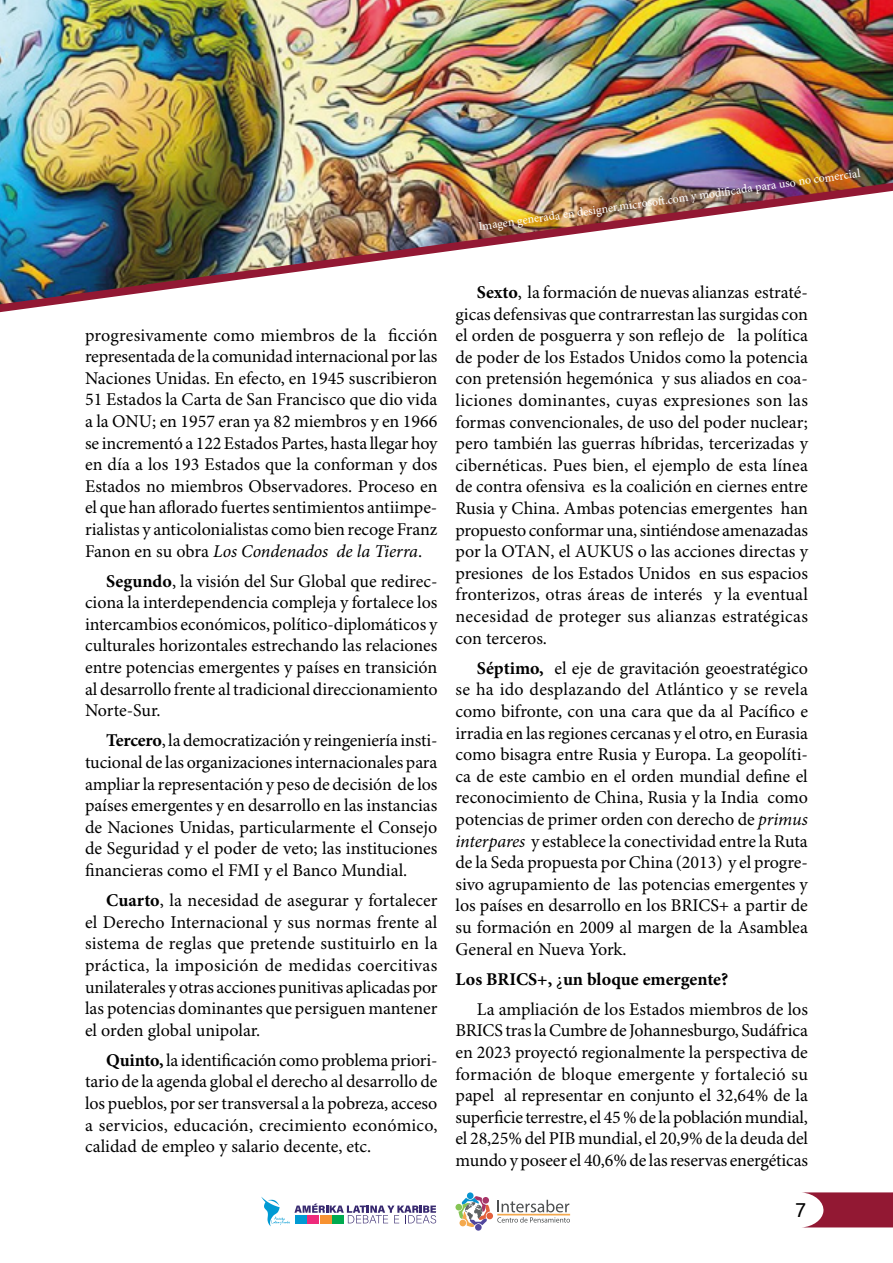
<style>
.page{position:relative;width:893px;height:1263px;background:#fff}
.page>*{position:absolute;margin:0;border:0;box-sizing:border-box;transform-origin:0 0}
.t1{font:21px "Acumin Variable Concept";color:#000101}
.t2{font:18px/21.6px "Minion Pro";letter-spacing:-.005em;color:#000;text-align:justify}
.t3{font:12px "Minion Pro";color:#fff}
.s1{font-style:italic}
.s2{font-weight:700}
</style>
<div class="page">
<svg style="left:802px;top:1192px;width:91px;height:35px"></svg>
<svg style="left:261px;top:1197px;width:175px;height:29px"></svg>
<div style="left:467px;top:1192px;width:6px;height:7px;background:#0894d0;border-radius:50%"></div>
<div style="left:486px;top:1212px;width:7px;height:7px;background:#e3603c;border-radius:50%"></div>
<div style="left:475px;top:1224px;width:7px;height:7px;background:#51479d;border-radius:50%"></div>
<div style="left:455px;top:1204px;width:7px;height:6px;background:#86c555;border-radius:50%"></div>
<svg style="left:458px;top:1195px;width:32px;height:32px"></svg>
<svg style="left:497px;top:1200px;width:73px;height:22px"></svg>
<hr style="left:497px;top:1214px;width:73px;height:1px;background:#f4a94e">
<img style="left:0;top:0;width:893px;height:304px">
<p class="t3" style="left:478px;top:219px;width:389px;rotate:-8deg">Imagen generada en designer.microsoft .com y modifi cada para uso no comercial</p>
<p class="t2" style="left:85px;top:325px;width:354px">progresivamente como miembros de la ficción representada de la comunidad internacional por las Naciones Unidas. En efecto, en 1945 suscribieron 51 Estados la Carta de San Francisco que dio vida a la ONU; en 1957 eran ya 82 miembros y en 1966 se incrementó a 122 Estados Partes, hasta llegar hoy en día a los 193 Estados que la conforman y dos Estados no miembros Observadores. Proceso en el que han aflorado fuertes sentimientos antiimpe&shy;rialistas y anticolonialistas como bien recoge Franz Fanon en su obra <span class="s1">Los Condenados de la Tierra</span>.</p>
<p class="t2" style="left:85px;top:571px;width:354px;text-indent:21px"><span class="s2">Segundo</span>, la visión del Sur Global que redirec&shy;ciona la interdependencia compleja y fortalece los intercambios económicos, político-diplomáticos y culturales horizontales estrechando las relaciones entre potencias emergentes y países en transición al desarrollo frente al tradicional direccionamiento Norte-Sur.</p>
<p class="t2" style="left:85px;top:730px;width:354px;text-indent:21px"><span class="s2">Tercero</span>, la democratización y reingeniería insti&shy;tucional de las organizaciones internacionales para ampliar la representación y peso de decisión de los países emergentes y en desarrollo en las instancias de Naciones Unidas, particularmente el Consejo de Seguridad y el poder de veto; las instituciones financieras como el FMI y el Banco Mundial.</p>
<p class="t2" style="left:85px;top:890px;width:354px;text-indent:21px"><span class="s2">Cuarto</span>, la necesidad de asegurar y fortalecer el Derecho Internacional y sus normas frente al sistema de reglas que pretende sustituirlo en la práctica, la imposición de medidas coercitivas unilaterales y otras acciones punitivas aplicadas por las potencias dominantes que persiguen mantener el orden global unipolar.</p>
<p class="t2" style="left:85px;top:1050px;width:354px;text-indent:21px"><span class="s2">Quinto,</span> la identificación como problema priori&shy;tario de la agenda global el derecho al desarrollo de los pueblos, por ser transversal a la pobreza, acceso a servicios, educación, crecimiento económico, calidad de empleo y salario decente, etc.</p>
<p class="t2" style="left:455px;top:282px;width:354px;text-indent:21px"><span class="s2">Sexto</span>, la formación de nuevas alianzas estraté&shy;gicas defensivas que contrarrestan las surgidas con el orden de posguerra y son reflejo de la política de poder de los Estados Unidos como la potencia con pretensión hegemónica y sus aliados en coa&shy;liciones dominantes, cuyas expresiones son las formas convencionales, de uso del poder nuclear; pero también las guerras híbridas, tercerizadas y cibernéticas. Pues bien, el ejemplo de esta línea de contra ofensiva es la coalición en ciernes entre Rusia y China. Ambas potencias emergentes han propuesto conformar una, sintiéndose amenazadas por la OTAN, el AUKUS o las acciones directas y presiones de los Estados Unidos en sus espacios fronterizos, otras áreas de interés y la eventual necesidad de proteger sus alianzas estratégicas con terceros.</p>
<p class="t2" style="left:455px;top:658px;width:354px;text-indent:21px"><span class="s2">Séptimo,</span> el eje de gravitación geoestratégico se ha ido desplazando del Atlántico y se revela como bifronte, con una cara que da al Pacífico e irradia en las regiones cercanas y el otro, en Eurasia como bisagra entre Rusia y Europa. La geopolíti&shy;ca de este cambio en el orden mundial define el reconocimiento de China, Rusia y la India como potencias de primer orden con derecho de <span class="s1">primus interpares</span> y establece la conectividad entre la Ruta de la Seda propuesta por China (2013) y el progre&shy;sivo agrupamiento de las potencias emergentes y los países en desarrollo en los BRICS+ a partir de su formación en 2009 al margen de la Asamblea General en Nueva York.</p>
<p class="t2" style="left:477px;top:964px;width:333px;line-height:30.2px;text-indent:-21px"><span class="s2">Los BRICS+,</span> ¿<span class="s2">un bloque emergente?<br></span>La ampliación de los Estados miembros de los</p>
<p class="t2" style="left:455px;top:1020px;width:354px">BRICS tras la Cumbre de Johannesburgo, Sudáfrica en 2023 proyectó regionalmente la perspectiva de formación de bloque emergente y fortaleció su papel al representar en conjunto el 32,64% de la superficie terrestre, el 45 % de la población mundial, el 28,25% del PIB mundial, el 20,9% de la deuda del mundo y poseer el 40,6% de las reservas energéticas</p>
<p class="t1" style="left:796px;top:1195px;width:11px">7</p>
</div>
